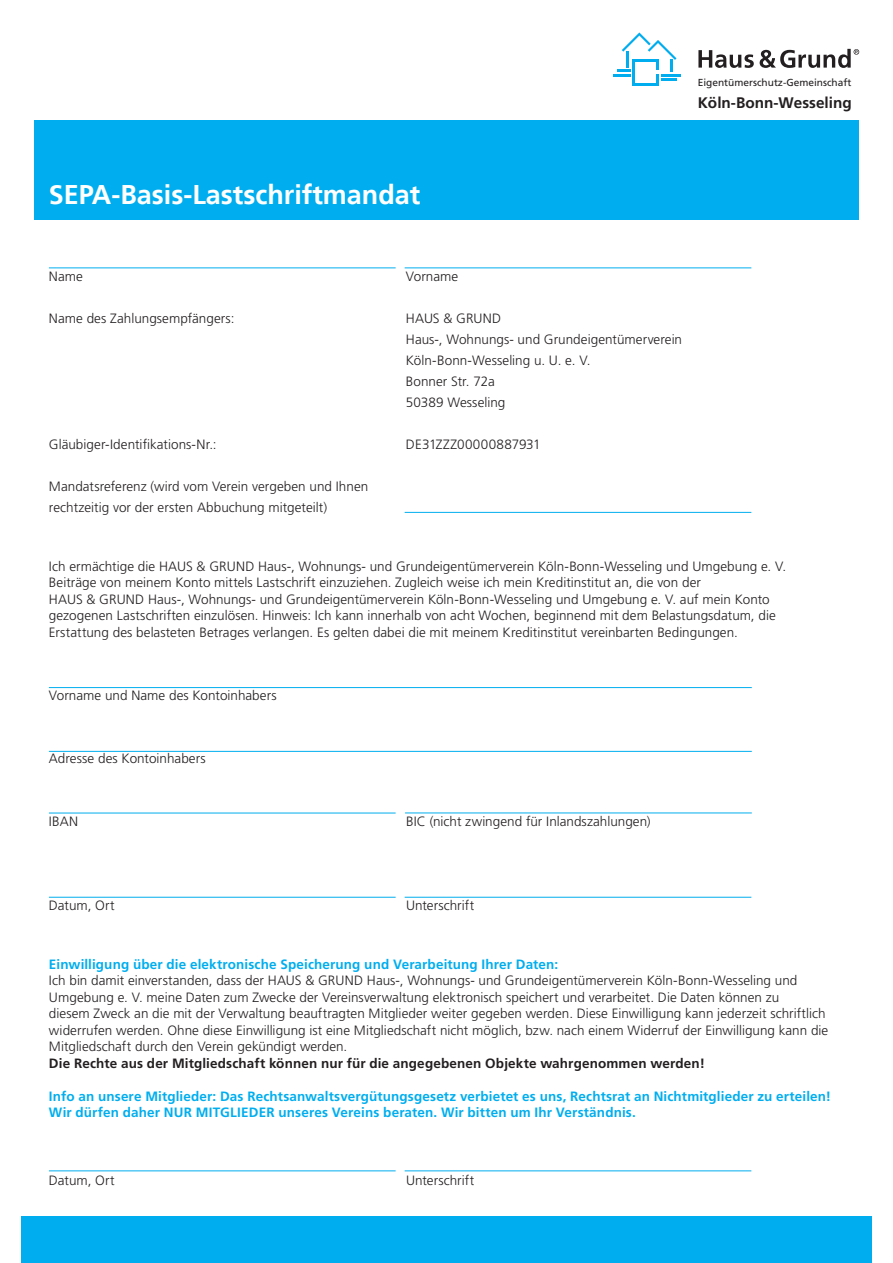
<style>
.page{position:relative;width:893px;height:1263px;background:#fff}
.page>*{position:absolute;margin:0;border:0;box-sizing:border-box;transform-origin:0 0}
.t1{font:700 27px "Frutiger LT";color:#fff}
.t2{font:700 15.3px "Frutiger";color:#231f20}
.t3{font:300 13.5px/16.5px "Frutiger";color:#231f20}
.t4{font:700 13.5px/16.5px "Frutiger";letter-spacing:.01em;color:#00aeef}
.t5{font:700 13.5px "Frutiger";letter-spacing:.01em;color:#231f20}
.t6{font:10.2px "Frutiger";color:#231f20}
</style>
<div class="page">
<div style="left:34px;top:120px;width:825px;height:100px;background:#00aeef"></div>
<div style="left:21px;top:1216px;width:851px;height:47px;background:#00aeef"></div>
<hr style="left:49px;top:267px;width:347px;height:1px;background:#00aeef">
<hr style="left:49px;top:687px;width:703px;height:1px;background:#00aeef">
<hr style="left:49px;top:1170px;width:347px;height:1px;background:#00aeef">
<hr style="left:49px;top:897px;width:347px;height:1px;background:#00aeef">
<hr style="left:49px;top:751px;width:703px;height:1px;background:#00aeef">
<hr style="left:49px;top:813px;width:347px;height:1px;background:#00aeef">
<hr style="left:405px;top:267px;width:346px;height:1px;background:#00aeef">
<hr style="left:405px;top:1170px;width:346px;height:1px;background:#00aeef">
<hr style="left:405px;top:897px;width:346px;height:1px;background:#00aeef">
<hr style="left:405px;top:812px;width:347px;height:1px;background:#00aeef">
<hr style="left:405px;top:512px;width:346px;height:1px;background:#00aeef">
<hr style="left:661px;top:74px;width:20px;height:2px;background:#00aeef">
<svg style="left:613px;top:32px;width:63px;height:53px"></svg>
<svg style="left:698px;top:50px;width:56px;height:18px"></svg>
<svg style="left:760px;top:49px;width:99px;height:19px"></svg>
<p class="t6" style="left:698px;top:76px;width:155px">Eigentümerschutz-Gemeinschaft</p>
<p class="t2" style="left:698px;top:93px;width:155px">Köln-Bonn-Wesseling</p>
<h1 class="t1" style="left:49px;top:178px;width:373px">SEPA-Basis-Lastschriftmandat</h1>
<p class="t3" style="left:49px;top:268px;width:36px">Name</p>
<p class="t3" style="left:406px;top:268px;width:54px">Vorname</p>
<p class="t3" style="left:49px;top:310px;width:187px">Name des Zahlungsempfängers:</p>
<p class="t3" style="left:406px;top:308px;width:278px;line-height:21px">HAUS &amp; GRUND<br>Haus-, Wohnungs- und Grundeigentümerverein<br>Köln-Bonn-Wesseling u. U. e. V.<br>Bonner Str. 72a<br>50389 Wesseling</p>
<p class="t3" style="left:49px;top:436px;width:169px">Gläubiger-Identifikations-Nr.:</p>
<p class="t3" style="left:406px;top:436px;width:136px">DE31ZZZ00000887931</p>
<p class="t3" style="left:49px;top:476px;width:321px;line-height:21px">Mandatsreferenz (wird vom Verein vergeben und Ihnen rechtzeitig vor der ersten Abbuchung mitgeteilt)</p>
<p class="t3" style="left:49px;top:558px;width:739px">Ich ermächtige die HAUS &amp; GRUND Haus-, Wohnungs- und Grundeigentümerverein Köln-Bonn-Wesseling und Umgebung e. V.<br>Beiträge von meinem Konto mittels Lastschrift einzuziehen. Zugleich weise ich mein Kreditinstitut an, die von der<br>HAUS &amp; GRUND Haus-, Wohnungs- und Grundeigentümerverein Köln-Bonn-Wesseling und Umgebung e. V. auf mein Konto gezogenen Lastschriften einzulösen. Hinweis: Ich kann innerhalb von acht Wochen, beginnend mit dem Belastungsdatum, die Erstattung des belasteten Betrages verlangen. Es gelten dabei die mit meinem Kreditinstitut vereinbarten Bedingungen.</p>
<p class="t3" style="left:49px;top:687px;width:229px">Vorname und Name des Kontoinhabers</p>
<p class="t3" style="left:49px;top:750px;width:158px">Adresse des Kontoinhabers</p>
<p class="t3" style="left:49px;top:813px;width:31px">IBAN</p>
<p class="t3" style="left:406px;top:813px;width:246px">BIC (nicht zwingend für Inlandszahlungen)</p>
<p class="t3" style="left:49px;top:897px;width:67px">Datum, Ort</p>
<p class="t3" style="left:406px;top:897px;width:70px">Unterschrift</p>
<p class="t4" style="left:49px;top:955px;width:511px">Einwilligung über die elektronische Speicherung und Verarbeitung Ihrer Daten:</p>
<p class="t3" style="left:49px;top:972px;width:781px">Ich bin damit einverstanden, dass der HAUS &amp; GRUND Haus-, Wohnungs- und Grundeigentümerverein Köln-Bonn-Wesseling und Umgebung e. V. meine Daten zum Zwecke der Vereinsverwaltung elektronisch speichert und verarbeitet. Die Daten können zu<br>diesem Zweck an die mit der Verwaltung beauftragten Mitglieder weiter gegeben werden. Diese Einwilligung kann jederzeit schriftlich widerrufen werden. Ohne diese Einwilligung ist eine Mitgliedschaft nicht möglich, bzw. nach einem Widerruf der Einwilligung kann die Mitgliedschaft durch den Verein gekündigt werden.</p>
<p class="t5" style="left:49px;top:1055px;width:657px">Die Rechte aus der Mitgliedschaft können nur für die angegebenen Objekte wahrgenommen werden!</p>
<p class="t4" style="left:49px;top:1087px;width:784px">Info an unsere Mitglieder: Das Rechtsanwaltsvergütungsgesetz verbietet es uns, Rechtsrat an Nichtmitglieder zu erteilen!<br>Wir dürfen daher NUR MITGLIEDER unseres Vereins beraten. Wir bitten um Ihr Verständnis.</p>
<p class="t3" style="left:49px;top:1171px;width:67px">Datum, Ort</p>
<p class="t3" style="left:406px;top:1171px;width:70px">Unterschrift</p>
</div>
